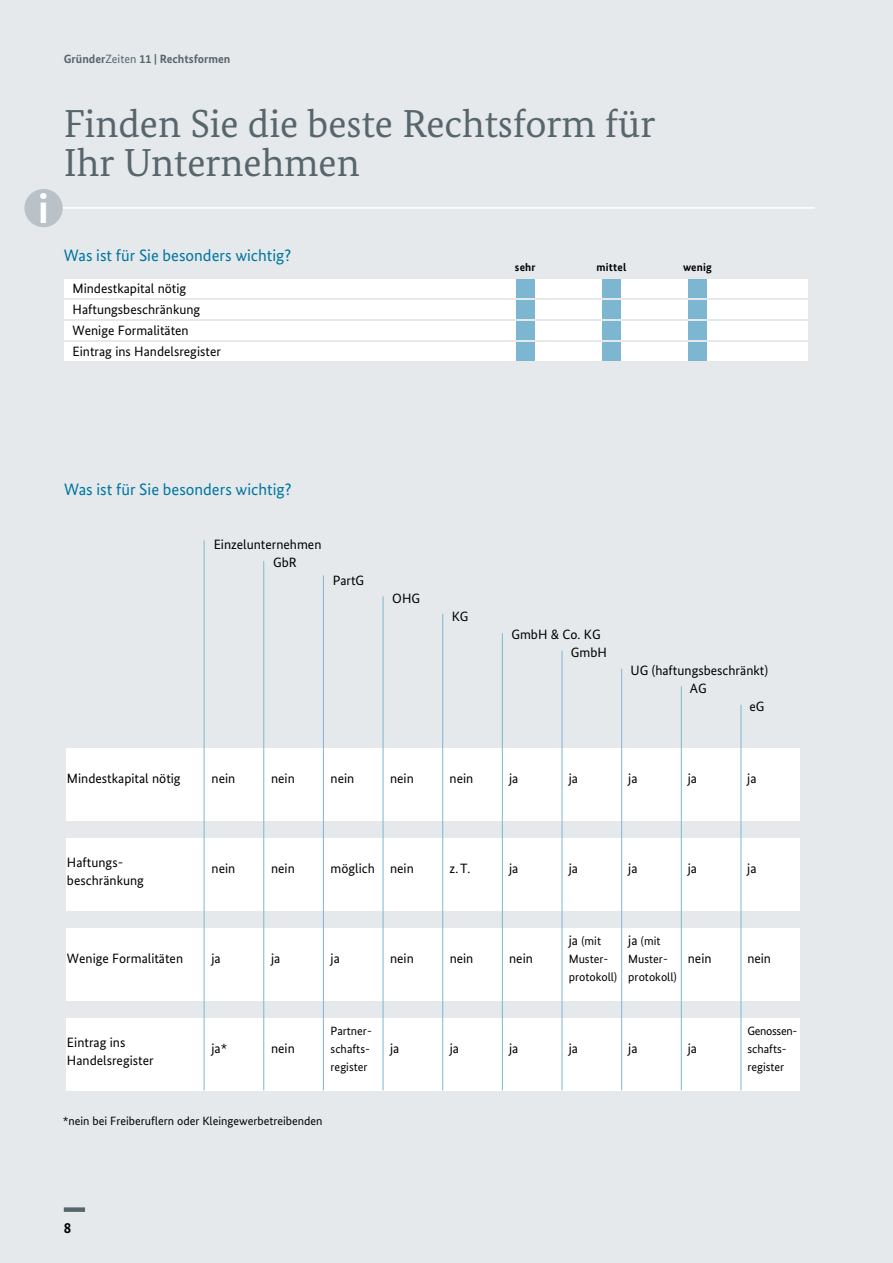
<style>
.page{position:relative;width:893px;height:1263px;background:#e5e9ec}
.page>*{position:absolute;margin:0;border:0;box-sizing:border-box;transform-origin:0 0}
.t1{font:700 42px "Bundes Sans";color:#fff}
.t2{font:39px/39px "Bundes Serif";color:#57656c}
.t3{font:16.5px "Bundes Sans";color:#0075a0}
.t4{font:700 15px "Bundes Sans";color:#000}
.t5{font:13.5px/18px "Bundes Sans";color:#000}
.t6{font:12px/18px "Bundes Sans";color:#000}
.t7{font:700 12px "Bundes Sans";color:#57656c}
.t8{font:12px "Bundes Sans";letter-spacing:-.025em;color:#000}
.t9{font:700 11.25px "Bundes Sans";letter-spacing:.02em;color:#000}
.s1{font-weight:400}
.s2{font-size:13.5px}
</style>
<div class="page">
<div style="left:64px;top:1207px;width:21px;height:5px;background:#57656c"></div>
<div style="left:24px;top:189px;width:39px;height:38px;background:#b9c2c9;border-radius:50%"></div>
<hr style="left:63px;top:207px;width:752px;height:2px;background:#fff">
<div style="left:64px;top:279px;width:744px;height:18px;background:#fff"></div>
<div style="left:64px;top:300px;width:744px;height:18px;background:#fff"></div>
<div style="left:64px;top:321px;width:744px;height:18px;background:#fff"></div>
<div style="left:64px;top:342px;width:744px;height:18px;background:#fff"></div>
<div style="left:516px;top:279px;width:18px;height:18px;background:#7db6d1"></div>
<div style="left:516px;top:300px;width:18px;height:18px;background:#7db6d1"></div>
<div style="left:516px;top:321px;width:18px;height:18px;background:#7db6d1"></div>
<div style="left:516px;top:342px;width:18px;height:18px;background:#7db6d1"></div>
<div style="left:602px;top:279px;width:18px;height:18px;background:#7db6d1"></div>
<div style="left:602px;top:300px;width:18px;height:18px;background:#7db6d1"></div>
<div style="left:602px;top:321px;width:18px;height:18px;background:#7db6d1"></div>
<div style="left:602px;top:342px;width:18px;height:18px;background:#7db6d1"></div>
<div style="left:688px;top:279px;width:18px;height:18px;background:#7db6d1"></div>
<div style="left:688px;top:300px;width:18px;height:18px;background:#7db6d1"></div>
<div style="left:688px;top:321px;width:18px;height:18px;background:#7db6d1"></div>
<div style="left:688px;top:342px;width:18px;height:18px;background:#7db6d1"></div>
<div style="left:66px;top:1018px;width:733px;height:72px;background:#fff"></div>
<div style="left:66px;top:928px;width:733px;height:72px;background:#fff"></div>
<div style="left:66px;top:838px;width:733px;height:72px;background:#fff"></div>
<div style="left:66px;top:748px;width:733px;height:72px;background:#fff"></div>
<hr style="left:204px;top:540px;width:1px;height:550px;background:#7db6d1">
<hr style="left:263px;top:561px;width:1px;height:529px;background:#7db6d1">
<hr style="left:323px;top:575px;width:1px;height:515px;background:#7db6d1">
<hr style="left:383px;top:596px;width:1px;height:494px;background:#7db6d1">
<hr style="left:442px;top:614px;width:1px;height:476px;background:#7db6d1">
<hr style="left:502px;top:633px;width:1px;height:457px;background:#7db6d1">
<hr style="left:562px;top:650px;width:1px;height:440px;background:#7db6d1">
<hr style="left:621px;top:669px;width:1px;height:421px;background:#7db6d1">
<hr style="left:681px;top:686px;width:1px;height:404px;background:#7db6d1">
<hr style="left:741px;top:705px;width:1px;height:385px;background:#7db6d1">
<h1 class="t1" style="left:38px;top:183px;width:12px">i</h1>
<p class="t7" style="left:64px;top:52px;width:168px">Gründer<span class="s1">Zeiten</span> 11 | Rechtsformen</p>
<h2 class="t2" style="left:64px;top:103px;width:593px">Finden Sie die beste Rechtsform für<br>Ihr Unternehmen</h2>
<p class="t3" style="left:64px;top:245px;width:229px">Was ist für Sie besonders wichtig?</p>
<p class="t5" style="left:73px;top:280px;width:115px">Mindestkapital nötig</p>
<p class="t5" style="left:73px;top:301px;width:129px">Haftungsbeschränkung</p>
<p class="t5" style="left:73px;top:322px;width:118px">Wenige Formalitäten</p>
<p class="t5" style="left:73px;top:343px;width:150px">Eintrag ins Handelsregister</p>
<p class="t9" style="left:515px;top:260px;width:22px">sehr</p>
<p class="t9" style="left:596px;top:260px;width:31px">mittel</p>
<p class="t9" style="left:683px;top:260px;width:30px">wenig</p>
<p class="t3" style="left:64px;top:480px;width:229px">Was ist für Sie besonders wichtig?</p>
<p class="t5" style="left:214px;top:535px;width:109px">Einzelunternehmen</p>
<p class="t5" style="left:273px;top:553px;width:25px">GbR</p>
<p class="t5" style="left:333px;top:571px;width:33px">PartG</p>
<p class="t5" style="left:392px;top:589px;width:29px">OHG</p>
<p class="t5" style="left:452px;top:607px;width:18px">KG</p>
<p class="t5" style="left:511px;top:625px;width:91px">GmbH &amp; Co. KG</p>
<p class="t5" style="left:571px;top:643px;width:38px">GmbH</p>
<p class="t5" style="left:630px;top:661px;width:139px">UG (haftungsbeschränkt)</p>
<p class="t5" style="left:690px;top:679px;width:18px">AG</p>
<p class="t5" style="left:749px;top:697px;width:17px">eG</p>
<p class="t5" style="left:67px;top:769px;width:115px">Mindestkapital nötig</p>
<p class="t5" style="left:212px;top:769px;width:25px">nein</p>
<p class="t5" style="left:271px;top:769px;width:25px">nein</p>
<p class="t5" style="left:331px;top:769px;width:25px">nein</p>
<p class="t5" style="left:390px;top:769px;width:25px">nein</p>
<p class="t5" style="left:450px;top:769px;width:25px">nein</p>
<p class="t5" style="left:509px;top:769px;width:11px">ja</p>
<p class="t5" style="left:569px;top:769px;width:11px">ja</p>
<p class="t5" style="left:628px;top:769px;width:11px">ja</p>
<p class="t5" style="left:688px;top:769px;width:11px">ja</p>
<p class="t5" style="left:747px;top:769px;width:11px">ja</p>
<p class="t5" style="left:67px;top:853px;width:79px">Haftungs&shy;beschränkung</p>
<p class="t5" style="left:212px;top:859px;width:25px">nein</p>
<p class="t5" style="left:271px;top:859px;width:25px">nein</p>
<p class="t5" style="left:331px;top:859px;width:46px">möglich</p>
<p class="t5" style="left:390px;top:859px;width:25px">nein</p>
<p class="t5" style="left:450px;top:859px;width:22px">z. T.</p>
<p class="t5" style="left:509px;top:859px;width:11px">ja</p>
<p class="t5" style="left:569px;top:859px;width:11px">ja</p>
<p class="t5" style="left:628px;top:859px;width:11px">ja</p>
<p class="t5" style="left:688px;top:859px;width:11px">ja</p>
<p class="t5" style="left:747px;top:859px;width:11px">ja</p>
<p class="t6" style="left:569px;top:932px;width:34px"><span class="s2">ja</span> (mit</p>
<p class="t6" style="left:628px;top:932px;width:34px"><span class="s2">ja</span> (mit</p>
<p class="t5" style="left:67px;top:949px;width:118px">Wenige Formalitäten</p>
<p class="t5" style="left:212px;top:949px;width:11px">ja</p>
<p class="t5" style="left:271px;top:949px;width:11px">ja</p>
<p class="t5" style="left:331px;top:949px;width:11px">ja</p>
<p class="t5" style="left:390px;top:949px;width:25px">nein</p>
<p class="t5" style="left:450px;top:949px;width:25px">nein</p>
<p class="t5" style="left:509px;top:949px;width:25px">nein</p>
<p class="t6" style="left:569px;top:950px;width:41px">Muster-</p>
<p class="t6" style="left:628px;top:950px;width:41px">Muster-</p>
<p class="t5" style="left:688px;top:949px;width:25px">nein</p>
<p class="t5" style="left:747px;top:949px;width:25px">nein</p>
<p class="t6" style="left:569px;top:968px;width:50px">protokoll)</p>
<p class="t6" style="left:628px;top:968px;width:50px">protokoll)</p>
<p class="t6" style="left:331px;top:1022px;width:43px">Partner-</p>
<p class="t8" style="left:747px;top:1024px;width:51px">Genossen-</p>
<p class="t5" style="left:67px;top:1033px;width:88px">Eintrag ins<br>Handelsregister</p>
<p class="t5" style="left:212px;top:1039px;width:17px">ja*</p>
<p class="t5" style="left:271px;top:1039px;width:25px">nein</p>
<p class="t6" style="left:331px;top:1040px;width:41px">schafts&shy;register</p>
<p class="t5" style="left:390px;top:1039px;width:11px">ja</p>
<p class="t5" style="left:450px;top:1039px;width:11px">ja</p>
<p class="t5" style="left:509px;top:1039px;width:11px">ja</p>
<p class="t5" style="left:569px;top:1039px;width:11px">ja</p>
<p class="t5" style="left:628px;top:1039px;width:11px">ja</p>
<p class="t5" style="left:688px;top:1039px;width:11px">ja</p>
<p class="t6" style="left:747px;top:1040px;width:41px">schafts&shy;register</p>
<p class="t6" style="left:63px;top:1111px;width:261px">*nein bei Freiberuflern oder Kleingewerbetreibenden</p>
<p class="t4" style="left:64px;top:1219px;width:9px">8</p>
</div>
